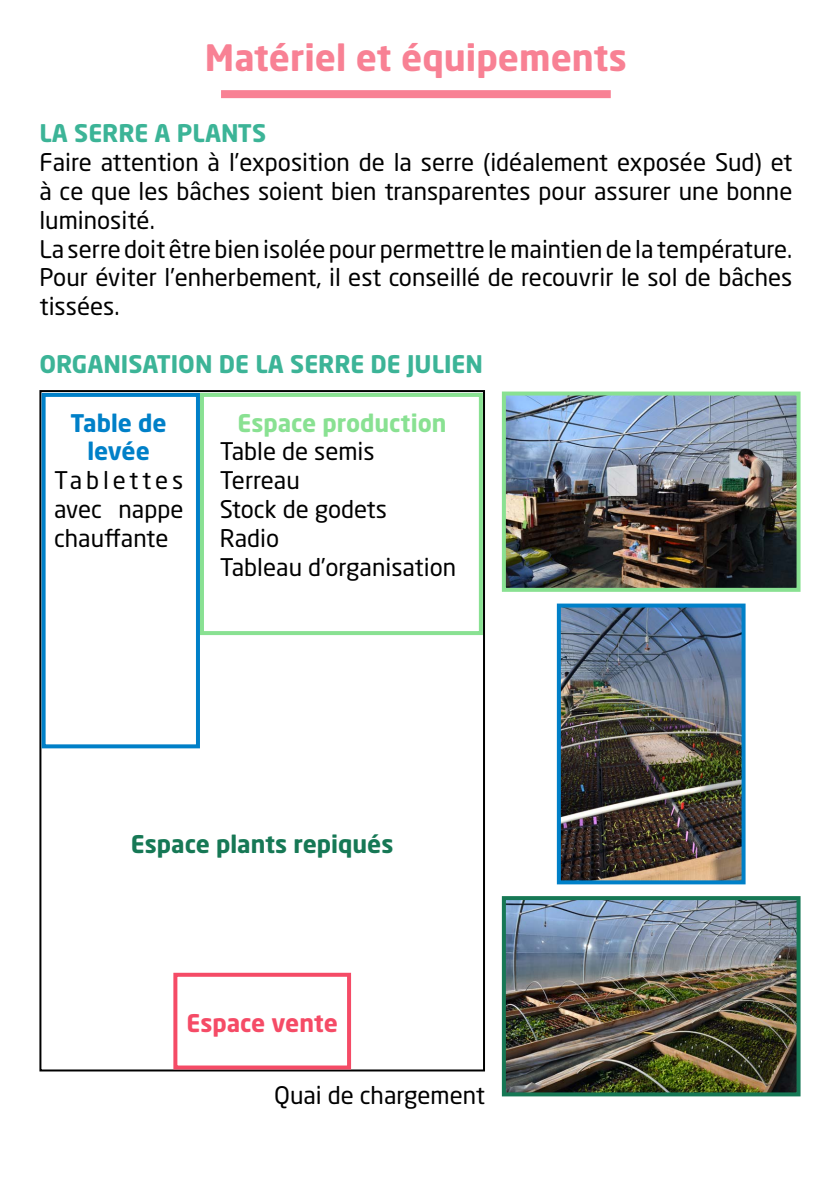
<style>
.page{position:relative;width:840px;height:1191px;background:#fff}
.page>*{position:absolute;margin:0;border:0;box-sizing:border-box;transform-origin:0 0}
.t1{font:700 36px "Neo Sans Pro";color:#f88194}
.t2{font:24px/28.8px "Neo Sans Pro";color:#000}
.t3{font:700 24px "Neo Sans Pro";color:#3cb497}
.t4{font:700 24px "Neo Sans Pro";color:#167855}
.t5{font:700 24px "Neo Sans Pro";color:#89e192}
.t6{font:700 24px/28.8px "Neo Sans Pro";color:#0080c8;text-align:center}
.t7{font:700 24px "Neo Sans Pro";color:#f54b66}
</style>
<div class="page">
<div style="left:221px;top:90px;width:389px;height:8px;background:#f88194"></div>
<div style="left:39px;top:390px;width:445px;height:681px;border:2px solid #000"></div>
<div style="left:200px;top:393px;width:282px;height:242px;border:4px solid #89e192"></div>
<div style="left:42px;top:393px;width:158px;height:355px;border:4px solid #0080c8"></div>
<div style="left:173px;top:972px;width:178px;height:97px;border:4px solid #f54b66"></div>
<img style="left:561px;top:608px;width:179px;height:271px">
<div style="left:556px;top:603px;width:189px;height:281px;border:4px solid #0080c8"></div>
<img style="left:506px;top:901px;width:289px;height:190px">
<div style="left:501px;top:896px;width:299px;height:200px;border:4px solid #167855"></div>
<img style="left:506px;top:396px;width:289px;height:191px">
<div style="left:501px;top:391px;width:299px;height:201px;border:4px solid #89e192"></div>
<h1 class="t1" style="left:205px;top:35px;width:423px">Matériel et équipements</h1>
<p class="t3" style="left:39px;top:118px;width:228px">LA SERRE A PLANTS</p>
<p class="t2" style="left:39px;top:147px;width:754px">Faire attention à l’exposition de la serre (idéalement exposée Sud) et à ce que les bâches soient bien transparentes pour assurer une bonne luminosité.<br>La serre doit être bien isolée pour permettre le maintien de la température.<br>Pour éviter l’enherbement, il est conseillé de recouvrir le sol de bâches tissées.</p>
<p class="t3" style="left:39px;top:348px;width:445px">ORGANISATION DE LA SERRE DE JULIEN</p>
<p class="t5" style="left:237px;top:407px;width:210px">Espace production</p>
<p class="t2" style="left:219px;top:437px;width:238px">Table de semis<br>Terreau<br>Stock de godets<br>Radio<br>Tableau d’organisation</p>
<p class="t6" style="left:71px;top:408px;width:98px">Table de levée</p>
<p class="t2" style="left:54px;top:466px;width:131px;text-align:justify">Tablettes avec nappe chauffante</p>
<p class="t4" style="left:131px;top:828px;width:264px">Espace plants repiqués</p>
<p class="t7" style="left:186px;top:1007px;width:153px">Espace vente</p>
<p class="t2" style="left:274px;top:1080px;width:212px">Quai de chargement</p>
</div>
